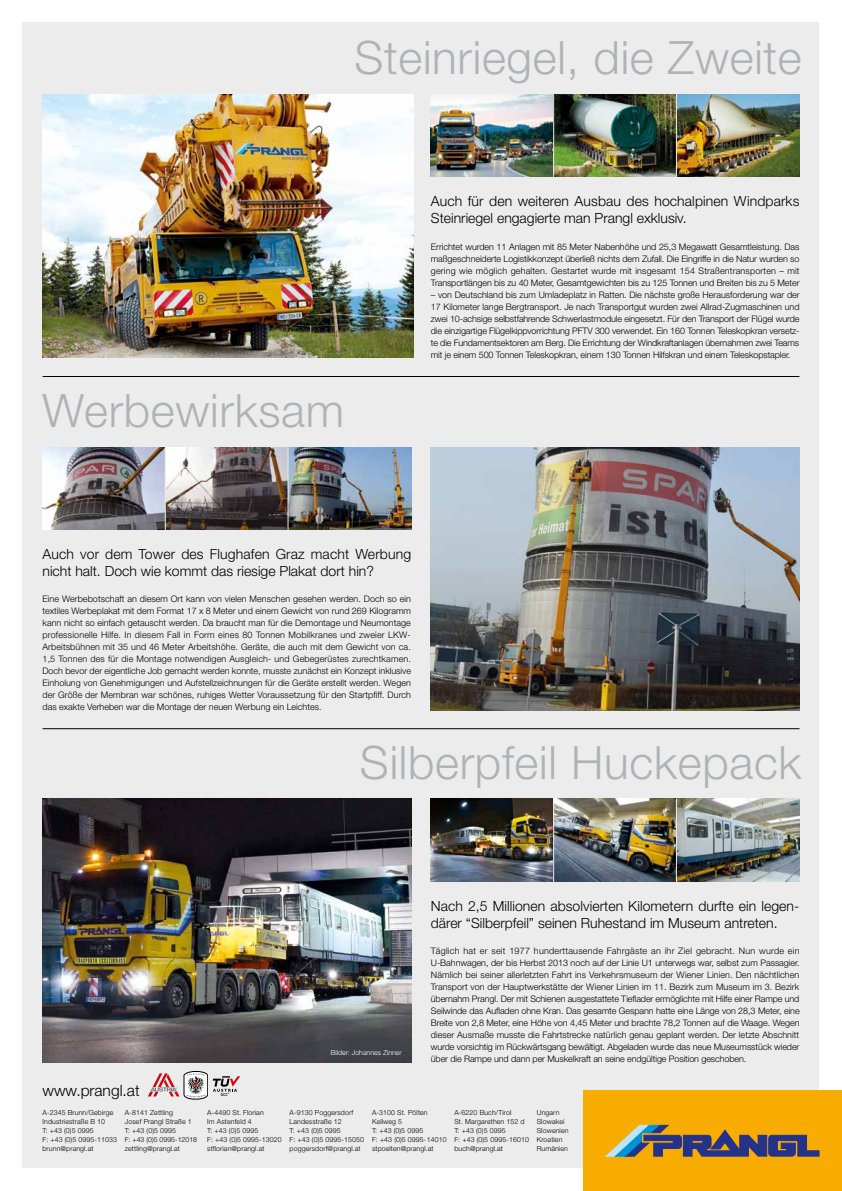
<style>
.page{position:relative;width:842px;height:1191px;background:#fff}
.page>*{position:absolute;margin:0;border:0;box-sizing:border-box;transform-origin:0 0}
.t1{font:300 46px "Helvetica Neue LT Std";letter-spacing:.015em;color:#b1b2b3}
.t2{font:300 15.6px "Helvetica Neue LT Std";color:#000}
.t3{font:300 14px/16.8px "Helvetica Neue LT Std";letter-spacing:.005em;color:#000}
.t4{font:300 9px/12px "Helvetica Neue LT Std";letter-spacing:-.01em;color:#000;text-align:justify}
.t5{font:300 7px/9px "Helvetica Neue LT Std";letter-spacing:.015em;color:#000}
.t6{font:300 7px "Helvetica Neue LT Std";color:#fff}
.t7{font:4px "DIN Mittelschrift Std";color:#000}
</style>
<div class="page">
<div style="left:23px;top:23px;width:796px;height:1145px;background:#ececed"></div>
<svg style="left:148px;top:1071px;width:92px;height:28px"></svg>
<div style="left:583px;top:1090px;width:259px;height:101px;background:#f8ac00"></div>
<svg style="left:606px;top:1125px;width:213px;height:31px"></svg>
<hr style="left:43px;top:376px;width:756px;height:1px;background:#000">
<hr style="left:43px;top:728px;width:756px;height:1px;background:#000">
<img style="left:43px;top:94px;width:371px;height:263px">
<img style="left:431px;top:94px;width:368px;height:82px">
<hr style="left:553px;top:92px;width:1px;height:99px;background:#ececed">
<hr style="left:676px;top:92px;width:1px;height:99px;background:#ececed">
<img style="left:43px;top:798px;width:368px;height:264px">
<img style="left:431px;top:798px;width:368px;height:83px">
<hr style="left:553px;top:798px;width:1px;height:98px;background:#ececed">
<hr style="left:676px;top:798px;width:1px;height:98px;background:#ececed">
<img style="left:43px;top:447px;width:368px;height:82px">
<hr style="left:165px;top:447px;width:1px;height:97px;background:#ececed">
<hr style="left:288px;top:447px;width:1px;height:97px;background:#ececed">
<img style="left:431px;top:447px;width:368px;height:263px">
<h1 class="t1" style="left:354px;top:30px;width:449px">Steinriegel, die Zweite</h1>
<h3 class="t3" style="left:431px;top:193px;width:370px">Auch für den weiteren Ausbau des hochalpinen Windparks<br>Steinriegel engagierte man Prangl exklusiv.</h3>
<h1 class="t1" style="left:43px;top:382px;width:303px">Werbewirksam</h1>
<p class="t4" style="left:431px;top:240px;width:370px">Errichtet wurden 11 Anlagen mit 85 Meter Nabenhöhe und 25,3 Megawatt Gesamtleistung. Das maßgeschneiderte Logistikkonzept überließ nichts dem Zufall. Die Eingriffe in die Natur wurden so gering wie möglich gehalten. Gestartet wurde mit insgesamt 154 Straßentransporten – mit Transportlängen bis zu 40 Meter, Gesamtgewichten bis zu 125 Tonnen und Breiten bis zu 5 Meter</p>
<p class="t4" style="left:431px;top:288px;width:370px">– von Deutschland bis zum Umladeplatz in Ratten. Die nächste große Herausforderung war der 17 Kilometer lange Bergtransport. Je nach Transportgut wurden zwei Allrad-Zugmaschinen und zwei 10-achsige selbstfahrende Schwerlastmodule eingesetzt. Für den Transport der Flügel wurde die einzigartige Flügelkippvorrichtung PFTV 300 verwendet. Ein 160 Tonnen Teleskopkran versetz&shy;te die Fundamentsektoren am Berg. Die Errichtung der Windkraftanlagen übernahmen zwei Teams mit je einem 500 Tonnen Teleskopkran, einem 130 Tonnen Hilfskran und einem Teleskopstapler.</p>
<h3 class="t3" style="left:43px;top:545px;width:370px">Auch vor dem Tower des Flughafen Graz macht Werbung nicht halt. Doch wie kommt das riesige Plakat dort hin?</h3>
<p class="t4" style="left:43px;top:593px;width:370px">Eine Werbebotschaft an diesem Ort kann von vielen Menschen gesehen werden. Doch so ein textiles Werbeplakat mit dem Format 17 x 8 Meter und einem Gewicht von rund 269 Kilogramm kann nicht so einfach getauscht werden. Da braucht man für die Demontage und Neumontage professionelle Hilfe. In diesem Fall in Form eines 80 Tonnen Mobilkranes und zweier LKW-Arbeitsbühnen mit 35 und 46 Meter Arbeitshöhe. Geräte, die auch mit dem Gewicht von ca.<br>1,5 Tonnen des für die Montage notwendigen Ausgleich- und Gebegerüstes zurechtkamen.<br>Doch bevor der eigentliche Job gemacht werden konnte, musste zunächst ein Konzept inklusive Einholung von Genehmigungen und Aufstellzeichnungen für die Geräte erstellt werden. Wegen der Größe der Membran war schönes, ruhiges Wetter Voraussetzung für den Startpfiff. Durch das exakte Verheben war die Montage der neuen Werbung ein Leichtes.</p>
<h1 class="t1" style="left:360px;top:735px;width:443px">Silberpfeil Huckepack</h1>
<p class="t6" style="left:331px;top:1048px;width:72px">Bilder: Johannes Zinner</p>
<h3 class="t3" style="left:431px;top:897px;width:368px">Nach 2,5 Millionen absolvierten Kilometern durfte ein legen&shy;därer “Silberpfeil” seinen Ruhestand im Museum antreten.</h3>
<p class="t4" style="left:431px;top:944px;width:370px">Täglich hat er seit 1977 hunderttausende Fahrgäste an ihr Ziel gebracht. Nun wurde ein U-Bahnwagen, der bis Herbst 2013 noch auf der Linie U1 unterwegs war, selbst zum Passagier.<br>Nämlich bei seiner allerletzten Fahrt ins Verkehrsmuseum der Wiener Linien. Den nächtlichen Transport von der Hauptwerkstätte der Wiener Linien im 11. Bezirk zum Museum im 3. Bezirk übernahm Prangl. Der mit Schienen ausgestattete Tieflader ermöglichte mit Hilfe einer Rampe und Seilwinde das Aufladen ohne Kran. Das gesamte Gespann hatte eine Länge von 28,3 Meter, eine Breite von 2,8 Meter, eine Höhe von 4,45 Meter und brachte 78,2 Tonnen auf die Waage. Wegen dieser Ausmaße musste die Fahrtstrecke natürlich genau geplant werden. Der letzte Abschnitt wurde vorsichtig im Rückwärtsgang bewältigt. Abgeladen wurde das neue Museumsstück wieder über die Rampe und dann per Muskelkraft an seine endgültige Position geschoben.</p>
<h2 class="t2" style="left:43px;top:1081px;width:99px">www.prangl.at</h2>
<p class="t7" style="left:221px;top:1092px;width:10px">SCC<sup>P</sup></p>
<p class="t5" style="left:43px;top:1107px;width:76px">A-2345 Brunn/Gebirge<br>Industriestraße B 10<br>T: +43 (0)5 0995<br>F: +43 (0)5 0995-11033 brunn@prangl.at</p>
<p class="t5" style="left:125px;top:1107px;width:74px">A-8141 Zettling<br>Josef Prangl Straße 1<br>T: +43 (0)5 0995<br>F: +43 (0)5 0995-12018 zettling@prangl.at</p>
<p class="t5" style="left:207px;top:1107px;width:76px">A-4490 St. Florian<br>Im Astenfeld 4<br>T: +43 (0)5 0995<br>F: +43 (0)5 0995-13020 stflorian@prangl.at</p>
<p class="t5" style="left:290px;top:1107px;width:76px">A-9130 Poggersdorf<br>Landesstraße 12<br>T: +43 (0)5 0995<br>F: +43 (0)5 0995-15050 poggersdorf@prangl.at</p>
<p class="t5" style="left:372px;top:1107px;width:76px">A-3100 St. Pölten<br>Keilweg 5<br>T: +43 (0)5 0995<br>F: +43 (0)5 0995-14010 stpoelten@prangl.at</p>
<p class="t5" style="left:454px;top:1107px;width:76px">A-6220 Buch/Tirol<br>St. Margarethen 152 d<br>T: +43 (0)5 0995<br>F: +43 (0)5 0995-16010 buch@prangl.at</p>
<p class="t5" style="left:537px;top:1107px;width:33px">Ungarn<br>Slowakei<br>Slowenien<br>Kroatien<br>Rumänien</p>
</div>
